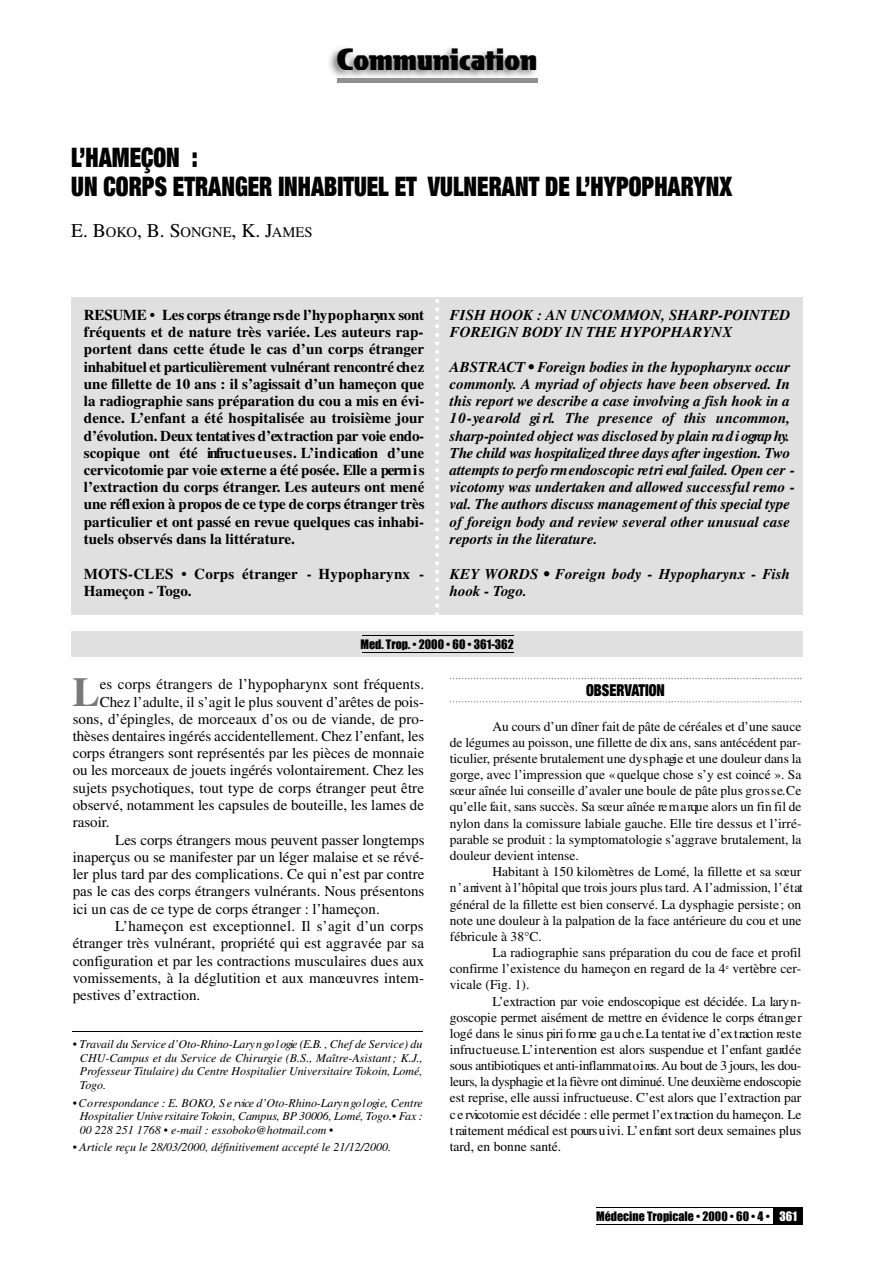
<style>
.page{position:relative;width:893px;height:1263px;background:#fff}
.page>*{position:absolute;margin:0;border:0;box-sizing:border-box;transform-origin:0 0}
.t1{font:700 40.95px "Times";color:#797979}
.t2{font:900 expanded 27px/29.1px "Helvetica Neue";color:#000;scale:.85 1}
.t3{font:27px "Freshet";color:#000}
.t4{font:900 expanded 16.5px "Helvetica Neue";color:#000;scale:.85 1}
.t5{font:15px "Times";color:#000}
.t6{font:700 15px/17.2px "Times";color:#000;text-align:justify}
.t7{font:italic 700 15px/17.2px "Times";color:#000}
.t8{font:14.55px "Times";color:#000}
.t9{font:13.5px/16.2px "Times";color:#000;text-align:justify}
.t10{font:italic 12px/13.5px "Times";color:#000;text-align:justify}
.t11{font:12px "Impact";color:#000}
.s1{font-size:19.5px}
.s2{color:#fff}
</style>
<div class="page">
<hr style="left:596px;top:1207px;width:206px;height:1px;background:#000">
<hr style="left:596px;top:1224px;width:206px;height:1px;background:#000">
<div style="left:773px;top:1208px;width:29px;height:17px;background:#000"></div>
<img style="left:329px;top:48px;width:209px;height:35px">
<div style="left:337px;top:78px;width:200px;height:5px;background:#919191"></div>
<div style="left:71px;top:297px;width:731px;height:318px;background:#dfe0df"></div>
<svg style="left:435px;top:299px;width:4px;height:316px"></svg>
<div style="left:71px;top:631px;width:731px;height:26px;background:#dfe0df"></div>
<hr style="left:362px;top:635px;width:151px;height:1px;background:#000">
<hr style="left:362px;top:652px;width:151px;height:1px;background:#000">
<svg style="left:450px;top:678px;width:351px;height:1px"></svg>
<svg style="left:450px;top:701px;width:351px;height:1px"></svg>
<hr style="left:73px;top:1031px;width:350px;height:1px;background:#000">
<h2 class="t3" style="left:337px;top:41px;width:202px">Communication</h2>
<h2 class="t2" style="left:71px;top:145px;width:778px">L’HAMEÇON :<br>UN CORPS ETRANGER INHABITUEL ET VULNERANT DE L’HYPOPHARYNX</h2>
<p class="t8" style="left:71px;top:227px;width:243px"><span class="s1">E. B</span>OKO<span class="s1">, B. S</span>ONGNE<span class="s1">, K. J</span>AMES</p>
<p class="t6" style="left:84px;top:307px;width:342px">RESUME • Les corps étra n ge rs de l’hy p o p h a rynx sont fréquents et de nature très variée. Les auteurs rap&shy;portent dans cette étude le cas d’un corps étranger in h abituel et partic u liè rement vulnérant rencontré ch e z une fillette de 10 ans : il s’agissait d’un hameçon que la radiographie sans préparation du cou a mis en évi&shy;dence. L’enfant a été hospitalisée au troisième jour d ’é volution. Deux tentat ives d’ex t raction par voie endo&shy;scopique ont été infru c t u e u s e s . L’ in d ic ation d’une c e rvicotomie par voie ex t e rne a été posée. Elle a perm i s l’extraction du corps étranger. Les auteurs ont mené une réfl exion à propos de ce type de corps étra n ger très particulier et ont passé en revue quelques cas inhabi&shy;tuels observés dans la littérature.</p>
<p class="t6" style="left:84px;top:566px;width:342px">MOTS-CLES • Corps étranger - Hypopharynx -<br>Hameçon - Togo.</p>
<p class="t7" style="left:450px;top:307px;width:342px">FISH HOOK : AN UNCOMMON, SHARP-POINTED<br>FOREIGN BODY IN THE HYPOPHARYNX</p>
<p class="t7" style="left:450px;top:359px;width:347px">ABSTRACT • Foreign bodies in the hypopharynx occur commonly. A myriad of objects have been observed. In this report we describe a case involving a fish hook in a 1 0 - ye a r-old gi rl. The presence of this uncommon, s h a rp-pointed object was disclosed by plain ra d i ograp hy.<br>The child was hospitalized three days after ingestion. Two attempts to perfo rm endoscopic re tri eval fa ile d. Open cer - vicotomy was undertaken and allowed successful remo - val. The authors discuss management of this special type of foreign body and review several other unusual case reports in the literature.</p>
<p class="t7" style="left:450px;top:566px;width:342px">KEY WORDS • Foreign body - Hypopharynx - Fish hook - Togo.</p>
<p class="t11" style="left:360px;top:637px;width:155px">Med. Trop. • 2000 • 60 • 361-362</p>
<h1 class="t1" style="left:72px;top:678px;width:29px">L</h1>
<p class="t5" style="left:100px;top:679px;width:326px">es corps étrangers de l’hypopharynx sont fréquents.</p>
<p class="t5" style="left:100px;top:696px;width:326px">Chez l’adulte, il s’agit le plus souvent d’arêtes de pois-</p>
<p class="t5" style="left:73px;top:713px;width:353px">sons, d’épingles, de morceaux d’os ou de viande, de pro-</p>
<p class="t5" style="left:73px;top:730px;width:353px">thèses dentaires ingérés accidentellement. Chez l’enfa n t, le s</p>
<p class="t5" style="left:73px;top:748px;width:353px">corps étrangers sont représentés par les pièces de monnaie</p>
<p class="t5" style="left:73px;top:765px;width:353px">ou les morceaux de jouets ingérés volontairement. Chez les</p>
<p class="t5" style="left:73px;top:782px;width:353px">sujets psychotiques, tout type de corps étranger peut être</p>
<p class="t5" style="left:73px;top:800px;width:353px">observé, notamment les capsules de bouteille, les lames de</p>
<p class="t5" style="left:73px;top:817px;width:38px">rasoir.</p>
<p class="t5" style="left:115px;top:834px;width:311px">Les corps étrangers mous peuvent passer longtemps</p>
<p class="t5" style="left:73px;top:851px;width:353px">inaperçus ou se manifester par un léger malaise et se révé-</p>
<p class="t5" style="left:73px;top:869px;width:353px">ler plus tard par des complications. Ce qui n’est par contre</p>
<p class="t5" style="left:73px;top:886px;width:353px">pas le cas des corps étrangers vulnérants. Nous présentons</p>
<p class="t5" style="left:73px;top:903px;width:308px">ici un cas de ce type de corps étranger : l’hameçon.</p>
<p class="t5" style="left:115px;top:920px;width:310px">L’hameçon est exceptionnel. Il s’agit d’un corps</p>
<p class="t5" style="left:73px;top:938px;width:353px">étranger très vulnérant, propriété qui est aggravée par sa</p>
<p class="t5" style="left:73px;top:955px;width:353px">configuration et par les contractions musculaires dues aux</p>
<p class="t5" style="left:73px;top:972px;width:353px">vomissements, à la déglutition et aux manœuvres intem-</p>
<p class="t5" style="left:73px;top:990px;width:129px">pestives d’extraction.</p>
<p class="t10" style="left:80px;top:1039px;width:344px;text-indent:-7px">• Travail du Service d’Oto-Rhino-Lary n go l ogie (E.B. , Chef de Service) du CHU-Campus et du Service de Chirurgie (B.S., Maître-Asistant; K.J., Professeur Titulaire) du Centre Hospitalier Universitaire Tokoin, Lomé, Togo.</p>
<p class="t10" style="left:80px;top:1097px;width:344px;text-indent:-7px">• C o rrespondance : E . B O KO, S e rvice d’Oto-Rhino-Lary n go l ogie, C e n tre Hospitalier Unive rs ita ire To ko in , C a m p u s , BP 30006, L o m é , Togo.• Fa x :<br>00 228 251 1768 • e-mail : essoboko@hotmail.com •</p>
<p class="t10" style="left:73px;top:1142px;width:320px">• Article reçu le 28/03/2000, définitivement accepté le 21/12/2000.</p>
<p class="t4" style="left:586px;top:684px;width:94px">OBSERVATION</p>
<p class="t9" style="left:450px;top:719px;width:353px;text-indent:42px">Au cours d’un dîner fait de pâte de céréales et d’une sauce de légumes au poisson, une fillette de dix ans, sans antécédent par&shy;tic u lie r, présente brutalement une dy s p h agie et une douleur dans la gorge, avec l’impression que «quelque chose s’y est coincé ». Sa sœur aînée lui conseille d’avaler une boule de pâte plus gro s s e. Ce qu’elle fa it, sans succès. Sa sœur aînée re m a rque alors un fin fil de nylon dans la comissure labiale gauche. Elle tire dessus et l’irré&shy;parable se produit : la symptomatologie s’aggrave brutalement, la douleur devient intense.</p>
<p class="t9" style="left:450px;top:865px;width:354px;text-indent:42px">Habitant à 150 kilomètres de Lomé, la fillette et sa sœur n ’ a rrivent à l’hôpital que trois jours plus tard. A l’admission, l’ é tat général de la fillette est bien conservé. La dysphagie persiste ; on note une douleur à la palpation de la face antérieure du cou et une fébricule à 38°C.</p>
<p class="t9" style="left:450px;top:946px;width:353px;text-indent:42px">La radiographie sans préparation du cou de face et profil confirme l’existence du hameçon en regard de la 4<sup>e</sup> vertèbre cer&shy;vicale (Fig. 1).</p>
<p class="t9" style="left:450px;top:994px;width:353px;text-indent:42px">L’ex traction par voie endoscopique est décidée. La lary n&shy;goscopie permet aisément de mettre en évidence le corps étra n ge r logé dans le sinus piri fo rme ga u ch e. La tentat ive d’ex t raction re s te in fru c tu e u s e. L’ in te rvention est alors suspendue et l’enfant ga rd é e sous antibiotiques et anti-infla m m at o i res. Au bout de 3 jours, les dou&shy;le u rs, la dy sp h agie et la fiè v re ont diminué. Une deuxième endoscopie est reprise, elle aussi infructueuse. C’est alors que l’extraction par c e rvicotomie est décidée : elle permet l’ex t raction du hameçon. Le t raitement médical est pours u ivi. L’ e n fant sort deux semaines plus tard, en bonne santé.</p>
<p class="t11" style="left:596px;top:1209px;width:202px">Médecine Tropicale • 2000 • 60 • 4 • <span class="s2">361</span></p>
</div>
